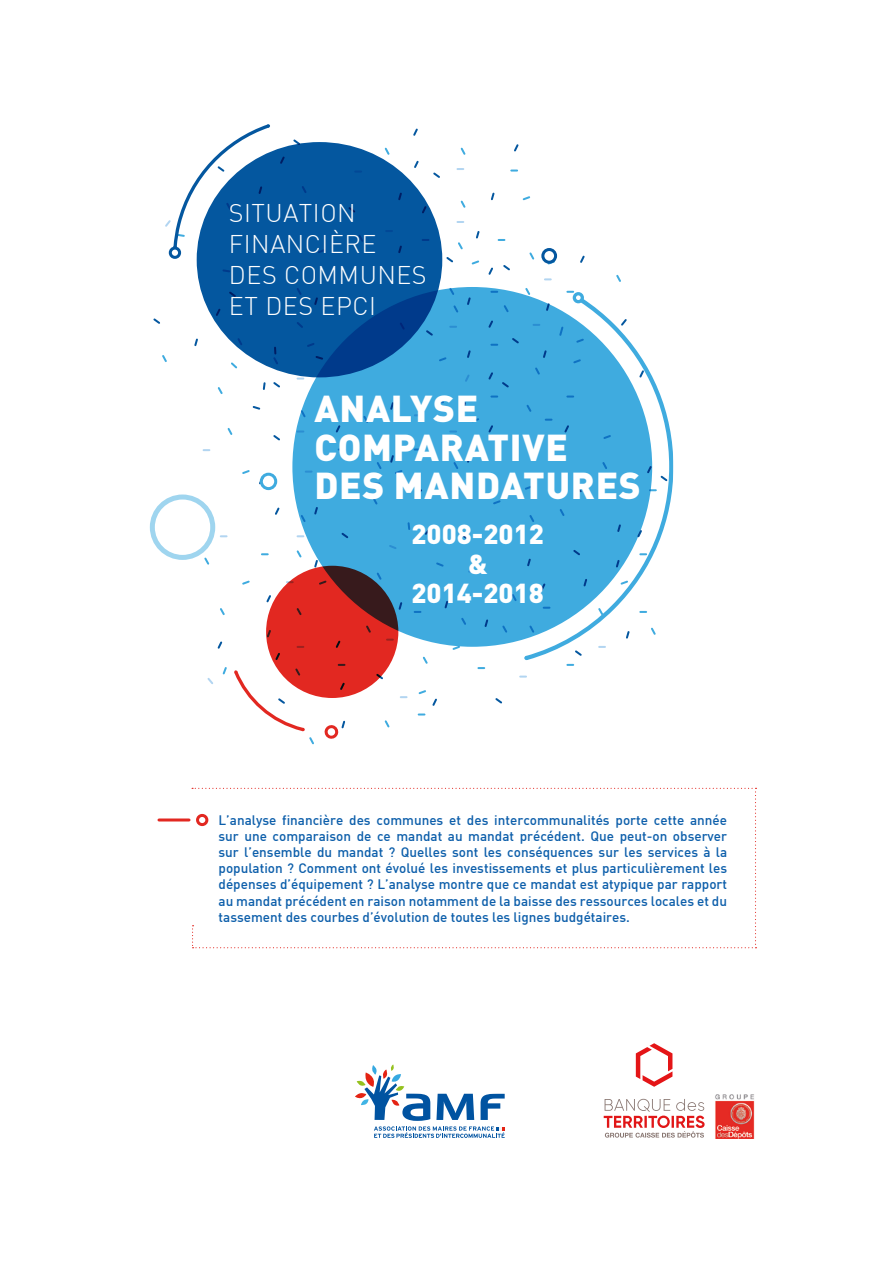
<style>
.page{position:relative;width:893px;height:1263px;background:#fff}
.page>*{position:absolute;margin:0;border:0;box-sizing:border-box;transform-origin:0 0}
.t1{font:900 37.05px/38.2px "DIN";letter-spacing:.02em;color:#fff}
.t2{font:900 27.15px/29.5px "DIN";color:#fff;text-align:center}
.t3{font:300 25.05px/31px "DI Nbek";letter-spacing:.02em;color:#fff}
.t4{font:500 13.5px/16.2px "DI Nbek";color:#0c5eaa;text-align:justify}
</style>
<div class="page">
<hr style="left:159px;top:818px;width:30px;height:3px;background:#e22821">
<div style="left:196px;top:814px;width:12px;height:12px;border:3px solid #e22821;border-radius:50%"></div>
<svg style="left:192px;top:925px;width:561px;height:23px"></svg>
<svg style="left:755px;top:788px;width:1px;height:160px"></svg>
<svg style="left:192px;top:788px;width:560px;height:1px"></svg>
<svg style="left:471px;top:260px;width:9px;height:5px"></svg>
<svg style="left:567px;top:291px;width:6px;height:2px"></svg>
<svg style="left:524px;top:288px;width:8px;height:9px"></svg>
<svg style="left:529px;top:252px;width:6px;height:8px"></svg>
<svg style="left:217px;top:387px;width:6px;height:7px"></svg>
<svg style="left:616px;top:274px;width:5px;height:8px"></svg>
<svg style="left:567px;top:664px;width:6px;height:2px"></svg>
<svg style="left:452px;top:646px;width:8px;height:4px"></svg>
<svg style="left:296px;top:550px;width:6px;height:8px"></svg>
<svg style="left:242px;top:470px;width:8px;height:4px"></svg>
<svg style="left:227px;top:428px;width:6px;height:7px"></svg>
<svg style="left:262px;top:553px;width:6px;height:2px"></svg>
<svg style="left:204px;top:557px;width:6px;height:8px"></svg>
<svg style="left:222px;top:667px;width:5px;height:8px"></svg>
<svg style="left:478px;top:667px;width:6px;height:2px"></svg>
<svg style="left:422px;top:656px;width:6px;height:8px"></svg>
<svg style="left:162px;top:355px;width:5px;height:7px"></svg>
<svg style="left:384px;top:720px;width:6px;height:8px"></svg>
<svg style="left:231px;top:362px;width:7px;height:7px"></svg>
<svg style="left:384px;top:147px;width:6px;height:8px"></svg>
<svg style="left:511px;top:170px;width:6px;height:2px"></svg>
<svg style="left:522px;top:196px;width:9px;height:5px"></svg>
<svg style="left:460px;top:147px;width:6px;height:8px"></svg>
<svg style="left:460px;top:200px;width:6px;height:8px"></svg>
<svg style="left:242px;top:580px;width:8px;height:5px"></svg>
<svg style="left:220px;top:608px;width:5px;height:7px"></svg>
<svg style="left:488px;top:267px;width:5px;height:8px"></svg>
<svg style="left:503px;top:265px;width:7px;height:6px"></svg>
<svg style="left:580px;top:255px;width:5px;height:8px"></svg>
<svg style="left:273px;top:435px;width:7px;height:6px"></svg>
<svg style="left:495px;top:698px;width:7px;height:6px"></svg>
<svg style="left:313px;top:560px;width:5px;height:9px"></svg>
<svg style="left:275px;top:507px;width:5px;height:8px"></svg>
<svg style="left:259px;top:476px;width:6px;height:10px"></svg>
<svg style="left:217px;top:641px;width:6px;height:8px"></svg>
<svg style="left:377px;top:672px;width:8px;height:9px"></svg>
<svg style="left:293px;top:139px;width:7px;height:6px"></svg>
<svg style="left:252px;top:406px;width:9px;height:4px"></svg>
<svg style="left:194px;top:338px;width:4px;height:9px"></svg>
<svg style="left:153px;top:318px;width:7px;height:6px"></svg>
<svg style="left:262px;top:382px;width:18px;height:8px"></svg>
<svg style="left:418px;top:690px;width:19px;height:16px"></svg>
<svg style="left:414px;top:160px;width:5px;height:8px"></svg>
<svg style="left:491px;top:192px;width:4px;height:9px"></svg>
<svg style="left:433px;top:172px;width:7px;height:6px"></svg>
<svg style="left:514px;top:144px;width:5px;height:8px"></svg>
<svg style="left:476px;top:231px;width:4px;height:8px"></svg>
<svg style="left:446px;top:242px;width:17px;height:21px"></svg>
<svg style="left:266px;top:595px;width:7px;height:8px"></svg>
<svg style="left:413px;top:128px;width:5px;height:8px"></svg>
<svg style="left:545px;top:278px;width:6px;height:2px"></svg>
<svg style="left:520px;top:676px;width:6px;height:2px"></svg>
<svg style="left:221px;top:535px;width:6px;height:2px"></svg>
<svg style="left:207px;top:678px;width:6px;height:6px"></svg>
<svg style="left:401px;top:696px;width:6px;height:2px"></svg>
<svg style="left:457px;top:168px;width:6px;height:2px"></svg>
<svg style="left:457px;top:221px;width:6px;height:2px"></svg>
<div style="left:260px;top:473px;width:17px;height:17px;border:3px solid #3fabdf;border-radius:50%"></div>
<div style="left:197px;top:142px;width:245px;height:235px;background:#04579f;border-radius:50%"></div>
<div style="left:292px;top:287px;width:360px;height:360px;background:#3fabdf;border-radius:50%"></div>
<div style="left:573px;top:292px;width:11px;height:11px;border:3px solid #3fabdf;border-radius:50%"></div>
<svg style="left:525px;top:298px;width:148px;height:362px"></svg>
<svg style="left:524px;top:656px;width:5px;height:4px"></svg>
<div style="left:169px;top:247px;width:12px;height:12px;border:3px solid #04579f;border-radius:50%"></div>
<svg style="left:165px;top:124px;width:105px;height:125px"></svg>
<div style="left:541px;top:248px;width:16px;height:16px;border:3px solid #04579f;border-radius:50%"></div>
<svg style="left:266px;top:566px;width:132px;height:132px;background:#c32620"></svg>
<div style="left:150px;top:494px;width:65px;height:66px;border:5px solid #3fabdf;border-radius:50%"></div>
<svg style="left:324px;top:720px;width:21px;height:18px"></svg>
<svg style="left:234px;top:646px;width:82px;height:99px"></svg>
<svg style="left:355px;top:1064px;width:150px;height:74px"></svg>
<svg style="left:483px;top:1126px;width:22px;height:12px"></svg>
<img style="left:715px;top:1094px;width:40px;height:44px">
<svg style="left:604px;top:1099px;width:101px;height:38px"></svg>
<svg style="left:636px;top:1043px;width:36px;height:44px"></svg>
<h3 class="t3" style="left:229px;top:197px;width:199px">SITUATION<br>FINANCIÈRE<br>DES COMMUNES<br>ET DES EPCI</h3>
<h1 class="t1" style="left:314px;top:388px;width:328px">ANALYSE<br>COMPARATIVE<br>DES MANDATURES</h1>
<h2 class="t2" style="left:412px;top:518px;width:134px">2008-2012 &amp;<br>2014-2018</h2>
<p class="t4" style="left:219px;top:811px;width:510px">L’analyse financière des communes et des intercommunalités porte cette année sur une comparaison de ce mandat au mandat précédent. Que peut-on observer sur l’ensemble du mandat ? Quelles sont les conséquences sur les services à la population ? Comment ont évolué les investissements et plus particulièrement les dépenses d’équipement ? L’analyse montre que ce mandat est atypique par rapport au mandat précédent en raison notamment de la baisse des ressources locales et du tassement des courbes d’évolution de toutes les lignes budgétaires.</p>
</div>
